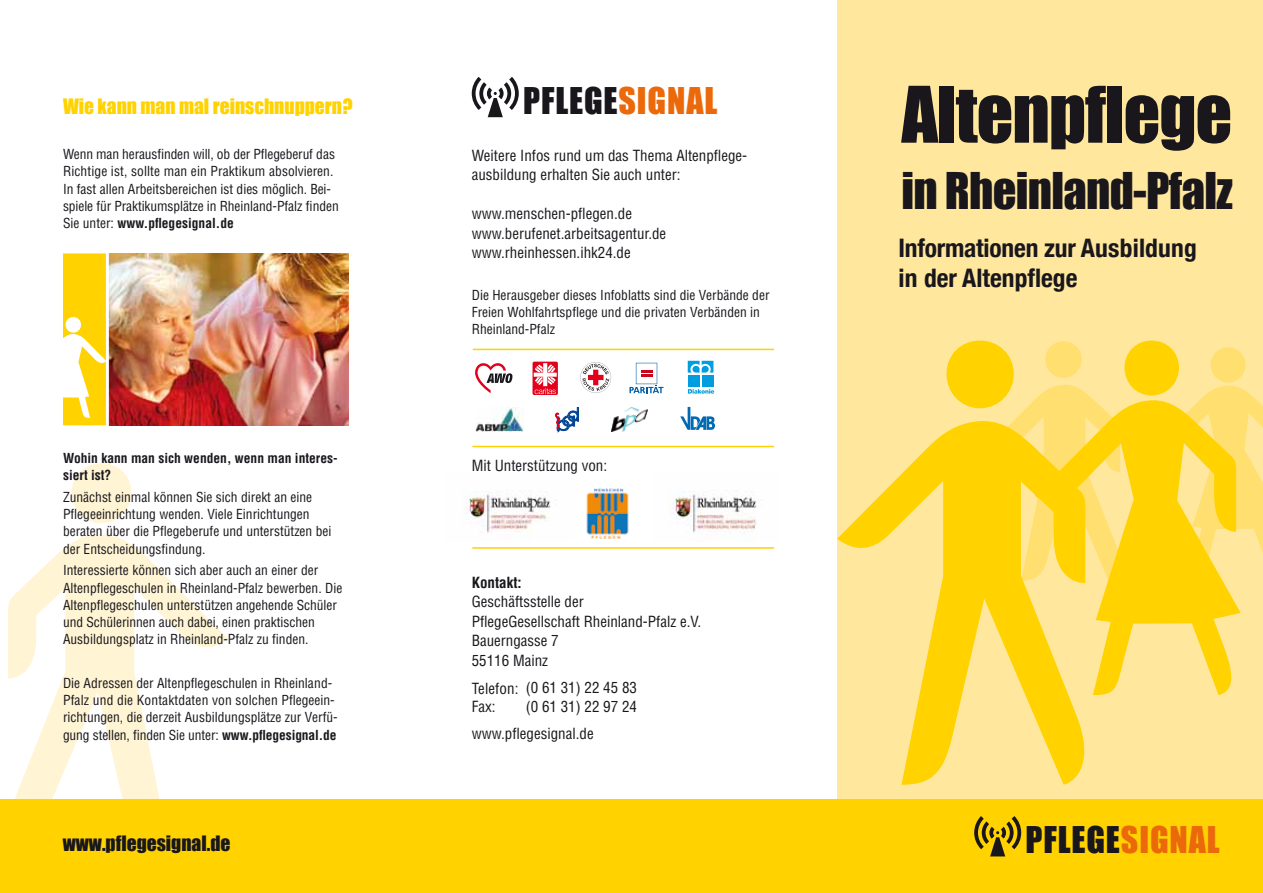
<style>
.page{position:relative;width:1263px;height:893px;background:#fff}
.page>*{position:absolute;margin:0;border:0;box-sizing:border-box;transform-origin:0 0}
.t1{font:72px "Impact";letter-spacing:-.015em;color:#1a171c}
.t2{font:46.5px "Impact";letter-spacing:-.015em;color:#1a171c}
.t3{font:33.9px "Impact";letter-spacing:.025em;color:#1a171c}
.t4{font:700 condensed 25.5px/30px "Helvetica Neue";color:#1a171c}
.t5{font:19.5px "Impact";color:#ffd200}
.t6{font:19.5px "Impact";color:#1a171c}
.t7{font:condensed 15px/19.5px "Helvetica LT Std";color:#1a171c}
.t8{font:700 condensed 15px "Helvetica LT Std";color:#1a171c}
.t9{font:condensed 13.5px/17.2px "Helvetica LT Std";color:#1a171c}
.t10{font:700 condensed 13.5px/17.2px "Helvetica LT Std";color:#1a171c}
.s1{font-weight:700}
.s2{color:#eb690b}
.s3{font-family:"Helvetica"}
</style>
<div class="page">
<img style="left:467px;top:490px;width:84px;height:43px">
<svg style="left:8px;top:463px;width:220px;height:336px"></svg>
<div style="left:837px;top:0;width:426px;height:809px;background:#ffe89e"></div>
<div style="left:0;top:799px;width:1263px;height:94px;background:#ffd200"></div>
<svg style="left:974px;top:816px;width:47px;height:40px"></svg>
<svg style="left:472px;top:77px;width:47px;height:40px"></svg>
<hr style="left:473px;top:349px;width:301px;height:1px;background:#ffd200">
<hr style="left:472px;top:446px;width:302px;height:1px;background:#ffd200">
<svg style="left:555px;top:407px;width:23px;height:25px"></svg>
<img style="left:611px;top:408px;width:36px;height:23px">
<img style="left:476px;top:408px;width:47px;height:24px">
<svg style="left:680px;top:407px;width:35px;height:23px"></svg>
<svg style="left:580px;top:362px;width:31px;height:31px"></svg>
<svg style="left:629px;top:363px;width:34px;height:30px"></svg>
<svg style="left:688px;top:389px;width:26px;height:5px"></svg>
<svg style="left:688px;top:361px;width:25px;height:12px"></svg>
<div style="left:688px;top:375px;width:11px;height:11px;background:#009ee0"></div>
<div style="left:702px;top:375px;width:11px;height:11px;background:#009ee0"></div>
<svg style="left:532px;top:362px;width:26px;height:33px"></svg>
<svg style="left:534px;top:363px;width:23px;height:31px"></svg>
<svg style="left:475px;top:363px;width:37px;height:30px"></svg>
<img style="left:586px;top:488px;width:43px;height:51px">
<hr style="left:472px;top:547px;width:302px;height:2px;background:#ffd200">
<svg style="left:1241px;top:353px;width:22px;height:200px"></svg>
<svg style="left:1094px;top:341px;width:147px;height:354px"></svg>
<svg style="left:837px;top:341px;width:257px;height:443px"></svg>
<img style="left:109px;top:253px;width:239px;height:172px">
<svg style="left:63px;top:253px;width:46px;height:173px"></svg>
<img style="left:673px;top:490px;width:84px;height:43px">
<h3 class="t5" style="left:63px;top:91px;width:291px">Wie kann man mal reinschnuppern?</h3>
<p class="t9" style="left:63px;top:146px;width:274px">Wenn man herausfinden will, ob der Pflegeberuf das</p>
<p class="t9" style="left:63px;top:163px;width:277px">Richtige ist, sollte man ein Praktikum absolvieren.<br>In fast allen Arbeitsbereichen ist dies möglich. Bei&shy;spiele für Praktikumsplätze in Rheinland-Pfalz finden Sie unter: <span class="s1">www.pflegesignal.de</span></p>
<p class="t10" style="left:63px;top:449px;width:276px">Wohin kann man sich wenden, wenn man interes&shy;siert ist?</p>
<p class="t9" style="left:63px;top:488px;width:270px">Zunächst einmal können Sie sich direkt an eine Pflegeeinrichtung wenden. Viele Einrichtungen beraten über die Pflegeberufe und unterstützen bei der Entscheidungsfindung.</p>
<p class="t9" style="left:63px;top:562px;width:281px">Interessierte können sich aber auch an einer der Altenpflegeschulen in Rheinland-Pfalz bewerben. Die Altenpflegeschulen unterstützen angehende Schüler und Schülerinnen auch dabei, einen praktischen Ausbildungsplatz in Rheinland-Pfalz zu finden.</p>
<p class="t9" style="left:63px;top:674px;width:276px">Die Adressen der Altenpflegeschulen in Rheinland-Pfalz und die Kontaktdaten von solchen Pflegeein&shy;richtungen, die derzeit Ausbildungsplätze zur Verfü&shy;gung stellen, finden Sie unter: <span class="s1">www.pflegesignal.de</span></p>
<h3 class="t6" style="left:63px;top:829px;width:169px">www.pflegesignal.de</h3>
<h3 class="t3" style="left:523px;top:74px;width:196px">PFLEGE<span class="s2">SIGNAL</span></h3>
<p class="t7" style="left:472px;top:145px;width:277px">Weitere Infos rund um das Thema Altenpflege&shy;ausbildung erhalten Sie auch unter:</p>
<p class="t7" style="left:472px;top:204px;width:196px">www.menschen-pflegen.de www.berufenet.arbeitsagentur.de www.rheinhessen.ihk24.de</p>
<p class="t9" style="left:472px;top:286px;width:299px">Die Herausgeber dieses Infoblatts sind die Verbände der<br>Freien Wohlfahrtspflege und die privaten Verbänden in<br>Rheinland-Pfalz</p>
<p class="t7" style="left:472px;top:455px;width:137px">Mit Unterstützung von:</p>
<p class="t8" style="left:472px;top:573px;width:52px">Kontakt:</p>
<p class="t7" style="left:472px;top:592px;width:231px">Geschäftsstelle der<br>PflegeGesellschaft Rheinland-Pfalz e.V.<br>Bauerngasse 7<br>55116 Mainz</p>
<p class="t7" style="left:472px;top:677px;width:167px"><span class="s3">Telefon:</span> (0 61 31) 22 45 83<br>Fax:</p>
<p class="t7" style="left:472px;top:693px;width:167px;line-height:27px;text-indent:54px">(0 61 31) 22 97 24 www.pflegesignal.de</p>
<h1 class="t1" style="left:901px;top:59px;width:332px">Altenpflege</h1>
<h2 class="t2" style="left:901px;top:154px;width:333px">in Rheinland-Pfalz</h2>
<h3 class="t4" style="left:898px;top:233px;width:300px">Informationen zur Ausbildung in der Altenpflege</h3>
<h3 class="t3" style="left:1025px;top:814px;width:196px">PFLEGE<span class="s2">SIGNAL</span></h3>
</div>
